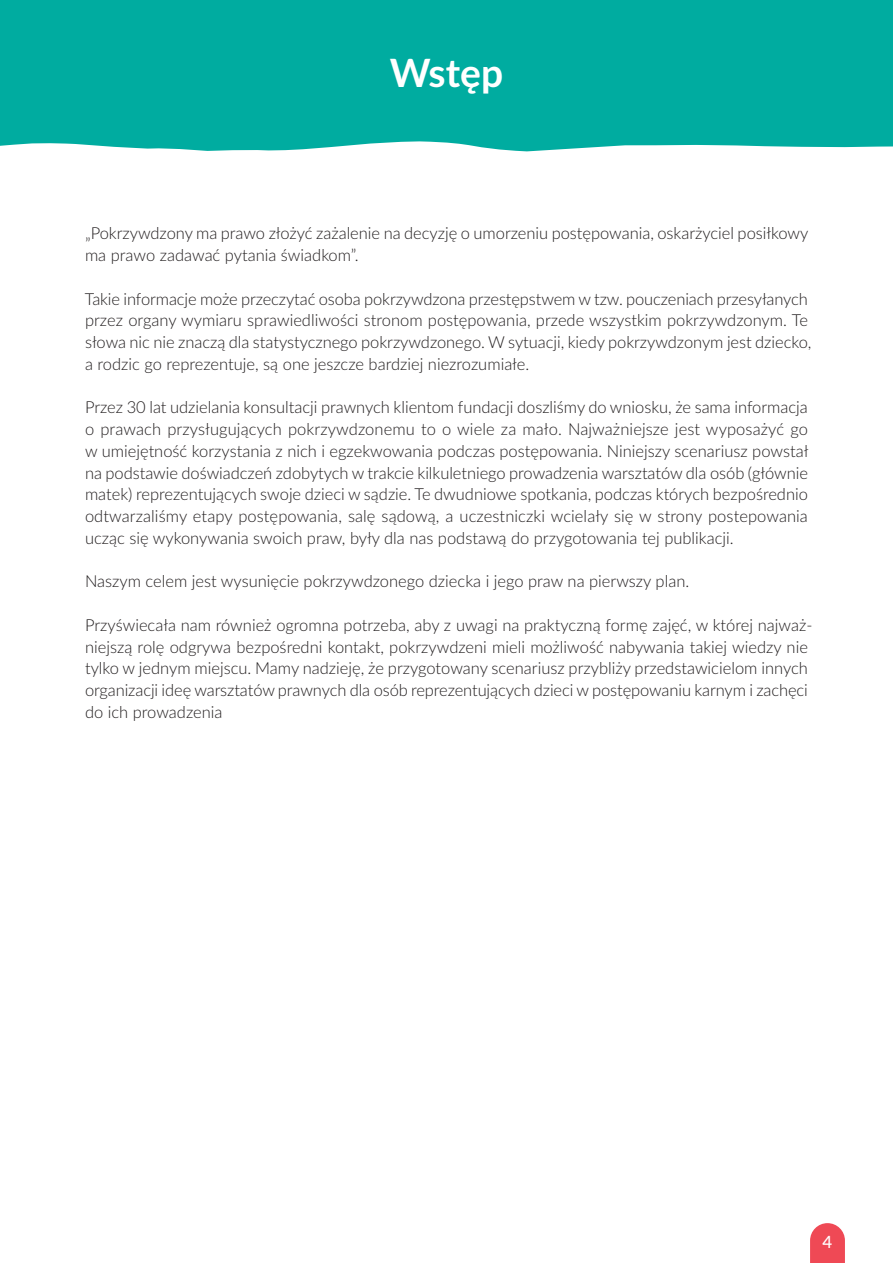
<style>
.page{position:relative;width:893px;height:1263px;background:#fff}
.page>*{position:absolute;margin:0;border:0;box-sizing:border-box;transform-origin:0 0}
.t1{font:700 39px "Lato";color:#fff}
.t2{font:500 16.8px "Lato";color:#fff}
.t3{font:300 16.5px/21.8px "Lato";color:#231f20}
</style>
<div class="page">
<svg style="left:810px;top:1223px;width:35px;height:40px"></svg>
<div style="left:0;top:0;width:893px;height:152px;background:#00aca0"></div>
<h1 class="t1" style="left:390px;top:56px;width:115px">Wstęp</h1>
<p class="t3" style="left:85px;top:223px;width:725px">„Pokrzywdzony ma prawo złożyć zażalenie na decyzję o umorzeniu postępowania, oskarżyciel posiłkowy ma prawo zadawać pytania świadkom”.</p>
<p class="t3" style="left:85px;top:289px;width:728px">Takie informacje może przeczytać osoba pokrzywdzona przestępstwem w tzw. pouczeniach przesyłanych przez organy wymiaru sprawiedliwości stronom postępowania, przede wszystkim pokrzywdzonym. Te słowa nic nie znaczą dla statystycznego pokrzywdzonego. W sytuacji, kiedy pokrzywdzonym jest dziecko, a rodzic go reprezentuje, są one jeszcze bardziej niezrozumiałe.</p>
<p class="t3" style="left:85px;top:397px;width:725px;text-align:justify">Przez 30 lat udzielania konsultacji prawnych klientom fundacji doszliśmy do wniosku, że sama informacja o prawach przysługujących pokrzywdzonemu to o wiele za mało. Najważniejsze jest wyposażyć go w umiejętność korzystania z nich i egzekwowania podczas postępowania. Niniejszy scenariusz powstał na podstawie doświadczeń zdobytych w trakcie kilkuletniego prowadzenia warsztatów dla osób (głównie matek) reprezentujących swoje dzieci w sądzie. Te dwudniowe spotkania, podczas których bezpośrednio odtwarzaliśmy etapy postępowania, salę sądową, a uczestniczki wcielały się w strony postepowania ucząc się wykonywania swoich praw, były dla nas podstawą do przygotowania tej publikacji.</p>
<p class="t3" style="left:85px;top:571px;width:606px">Naszym celem jest wysunięcie pokrzywdzonego dziecka i jego praw na pierwszy plan.</p>
<p class="t3" style="left:85px;top:615px;width:729px">Przyświecała nam również ogromna potrzeba, aby z uwagi na praktyczną formę zajęć, w której najważ&shy;niejszą rolę odgrywa bezpośredni kontakt, pokrzywdzeni mieli możliwość nabywania takiej wiedzy nie tylko w jednym miejscu. Mamy nadzieję, że przygotowany scenariusz przybliży przedstawicielom innych organizacji ideę warsztatów prawnych dla osób reprezentujących dzieci w postępowaniu karnym i zachęci do ich prowadzenia</p>
<p class="t2" style="left:823px;top:1235px;width:11px">4</p>
</div>
